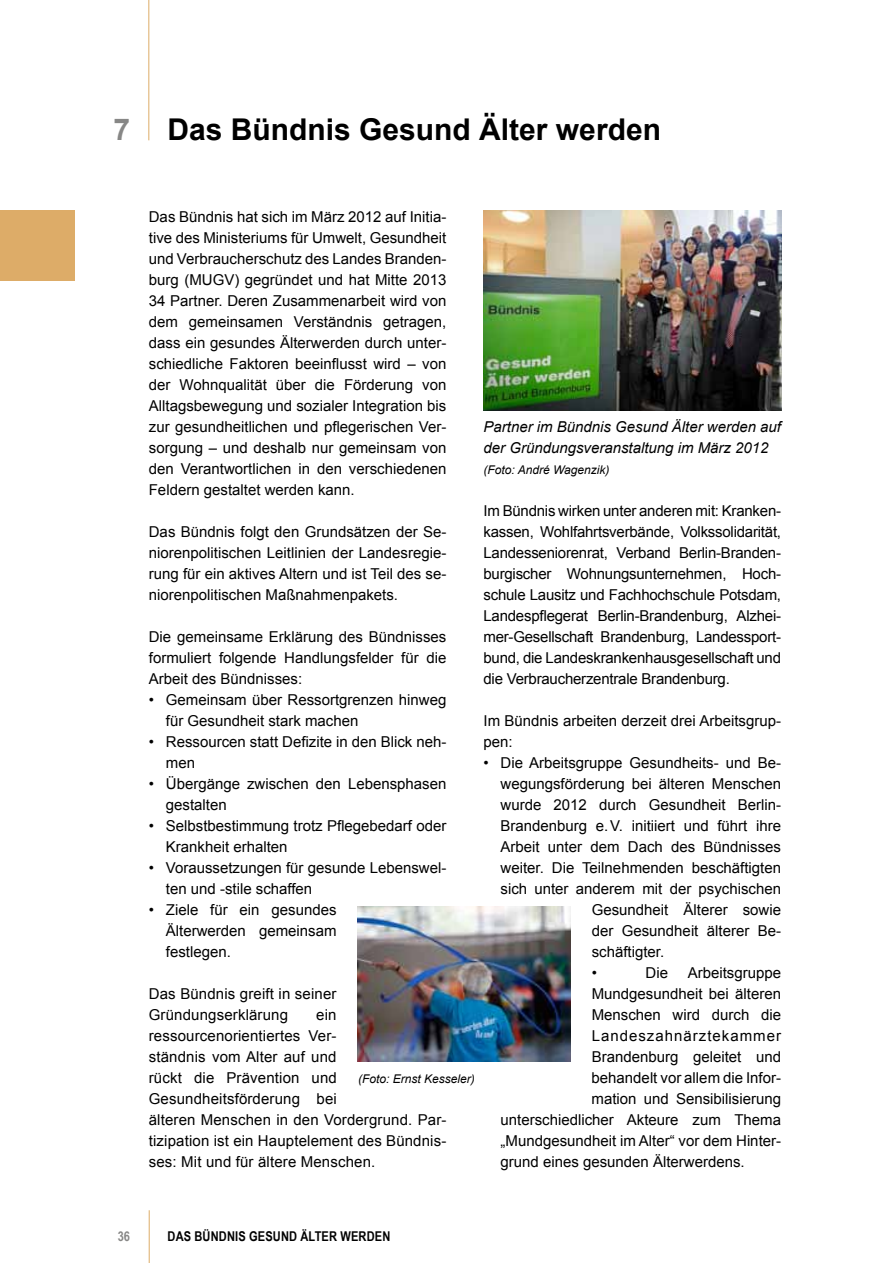
<style>
.page{position:relative;width:893px;height:1263px;background:#fff}
.page>*{position:absolute;margin:0;border:0;box-sizing:border-box;transform-origin:0 0}
.t1{font:700 30px "Arial";color:#000}
.t2{font:15px/21px "Arial";color:#000}
.t3{font:italic 15px/21px "Arial";color:#000}
.t4{font:15px "Arial";letter-spacing:.065em;color:#000}
.t5{font:700 13.5px "Arial Narrow";letter-spacing:.01em;color:#000}
.t6{font:700 13.5px "Arial Narrow";color:#878786}
.t7{font:italic 12px "Arial";color:#000}
.s1{color:#878786}
</style>
<div class="page">
<hr style="left:148px;top:0;width:1px;height:140px;background:#ddac68">
<hr style="left:149px;top:1210px;width:1px;height:53px;background:#ddac68">
<img style="left:483px;top:210px;width:298px;height:201px">
<img style="left:358px;top:907px;width:212px;height:155px">
<div style="left:0;top:210px;width:74px;height:71px;background:#ddac68"></div>
<h1 class="t1" style="left:113px;top:109px;width:549px"><span class="s1">7</span> Das Bündnis Gesund Älter werden</h1>
<p class="t2" style="left:149px;top:206px;width:299px;text-align:justify">Das Bündnis hat sich im März 2012 auf Initia&shy;tive des Ministeriums für Umwelt, Gesundheit und Verbraucherschutz des Landes Branden&shy;burg (MUGV) gegründet und hat Mitte 2013<br>34 Partner. Deren Zusammenarbeit wird von dem gemeinsamen Verständnis getragen, dass ein gesundes Älterwerden durch unter&shy;schiedliche Faktoren beeinflusst wird – von der Wohnqualität über die Förderung von Alltagsbewegung und sozialer Integration bis zur gesundheitlichen und pflegerischen Ver&shy;sorgung – und deshalb nur gemeinsam von den Verantwortlichen in den verschiedenen Feldern gestaltet werden kann.</p>
<p class="t2" style="left:149px;top:521px;width:299px;text-align:justify">Das Bündnis folgt den Grundsätzen der Se&shy;niorenpolitischen Leitlinien der Landesregie&shy;rung für ein aktives Altern und ist Teil des se&shy;niorenpolitischen Maßnahmenpakets.</p>
<p class="t2" style="left:149px;top:626px;width:299px;text-align:justify">Die gemeinsame Erklärung des Bündnisses formuliert folgende Handlungsfelder für die Arbeit des Bündnisses:</p>
<p class="t2" style="left:166px;top:689px;width:282px;text-indent:-17px">• Gemeinsam über Ressortgrenzen hinweg für Gesundheit stark machen</p>
<p class="t2" style="left:166px;top:731px;width:282px;text-indent:-17px">• Ressourcen statt Defizite in den Blick neh&shy;men</p>
<p class="t2" style="left:166px;top:773px;width:282px;text-indent:-17px">• Übergänge zwischen den Lebensphasen gestalten</p>
<p class="t2" style="left:166px;top:815px;width:282px;text-indent:-17px">• Selbstbestimmung trotz Pflegebedarf oder<br>Krankheit erhalten</p>
<p class="t2" style="left:166px;top:857px;width:282px;text-indent:-17px">• Voraussetzungen für gesunde Lebenswel&shy;ten und -stile schaffen</p>
<p class="t2" style="left:166px;top:899px;width:172px;text-align:justify;text-indent:-17px">• Ziele für ein gesundes Älterwerden gemeinsam festlegen.</p>
<p class="t2" style="left:149px;top:983px;width:189px">Das Bündnis greift in seiner<br>Gründungserklärung</p>
<p class="t2" style="left:149px;top:1004px;width:299px;text-indent:167px">ein ressourcenorientiertes Ver-<br>ständnis vom Alter auf und<br>rückt die Prävention und<br>Gesundheitsförderung bei<br>älteren Menschen in den Vordergrund. Par&shy;tizipation ist ein Hauptelement des Bündnis&shy;ses: Mit und für ältere Menschen.</p>
<p class="t7" style="left:358px;top:1070px;width:118px">(Foto: Ernst Kesseler)</p>
<p class="t3" style="left:483px;top:416px;width:299px">Partner im Bündnis Gesund Älter werden auf der Gründungsveranstaltung im März 2012</p>
<p class="t7" style="left:483px;top:461px;width:128px">(Foto: André Wagenzik)</p>
<p class="t2" style="left:483px;top:500px;width:299px;text-align:justify">Im Bündnis wirken unter anderen mit: Kranken&shy;kassen, Wohlfahrtsverbände, Volkssolidarität, Landesseniorenrat, Verband Berlin-Branden&shy;burgischer Wohnungsunternehmen, Hoch&shy;schule Lausitz und Fachhochschule Potsdam, Landespflegerat Berlin-Brandenburg, Alzhei&shy;mer-Gesellschaft Brandenburg, Landessport&shy;bund, die Landeskrankenhausgesellschaft und die Verbraucherzentrale Brandenburg.</p>
<p class="t2" style="left:483px;top:710px;width:299px">Im Bündnis arbeiten derzeit drei Arbeitsgrup&shy;pen:</p>
<p class="t2" style="left:483px;top:752px;width:299px">• Die Arbeitsgruppe Gesundheits- und Be-</p>
<p class="t2" style="left:500px;top:773px;width:282px">wegungsförderung bei älteren Menschen</p>
<p class="t2" style="left:500px;top:794px;width:282px">wurde 2012 durch Gesundheit Berlin-</p>
<p class="t2" style="left:500px;top:815px;width:282px">Brandenburg e.V. initiiert und führt ihre</p>
<p class="t2" style="left:500px;top:836px;width:282px">Arbeit unter dem Dach des Bündnisses</p>
<p class="t2" style="left:500px;top:857px;width:282px">weiter. Die Teilnehmenden beschäftigten</p>
<p class="t2" style="left:500px;top:878px;width:282px">sich unter anderem mit der psychischen</p>
<p class="t2" style="left:592px;top:899px;width:191px">Gesundheit Älterer sowie</p>
<p class="t2" style="left:592px;top:920px;width:191px">der Gesundheit älterer Be-</p>
<p class="t2" style="left:592px;top:941px;width:74px">schäftigter.</p>
<p class="t2" style="left:592px;top:962px;width:7px">•</p>
<p class="t2" style="left:645px;top:962px;width:24px">Die</p>
<p class="t2" style="left:688px;top:962px;width:95px">Arbeitsgruppe</p>
<p class="t2" style="left:592px;top:983px;width:191px">Mundgesundheit bei älteren</p>
<p class="t2" style="left:592px;top:1004px;width:191px">Menschen wird durch die</p>
<p class="t4" style="left:592px;top:1025px;width:191px">Landeszahnärztekammer</p>
<p class="t2" style="left:592px;top:1046px;width:191px">Brandenburg geleitet und</p>
<p class="t2" style="left:592px;top:1067px;width:191px">behandelt vor allem die Infor-</p>
<p class="t2" style="left:592px;top:1088px;width:191px">mation und Sensibilisierung</p>
<p class="t2" style="left:500px;top:1109px;width:282px">unterschiedlicher Akteure zum Thema</p>
<p class="t2" style="left:500px;top:1130px;width:282px">„Mundgesundheit im Alter“ vor dem Hinter-</p>
<p class="t2" style="left:500px;top:1151px;width:246px">grund eines gesunden Älterwerdens.</p>
<p class="t6" style="left:118px;top:1226px;width:14px">36</p>
<p class="t5" style="left:168px;top:1226px;width:224px">DAS BÜNDNIS GESUND ÄLTER WERDEN</p>
</div>
